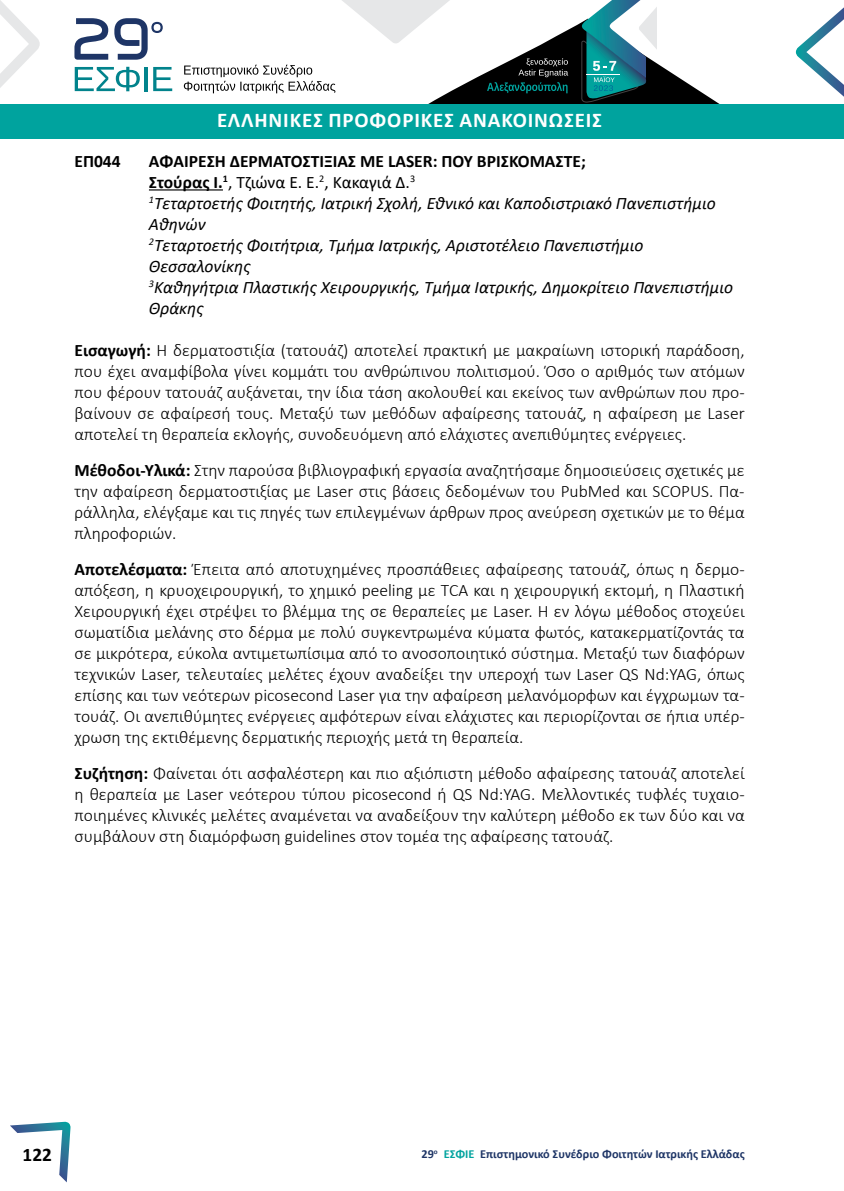
<style>
.page{position:relative;width:844px;height:1191px;background:#fff}
.page>*{position:absolute;margin:0;border:0;box-sizing:border-box;transform-origin:0 0}
.t1{font:700 21px "Calibri";letter-spacing:.04em;color:#fff}
.t2{font:700 19.25px "Calibri";color:#000}
.t3{font:300 17.5px/21px "Calibri";color:#000;text-align:justify}
.t4{font:italic 17.5px/21px "Calibri";color:#000}
.t5{font:700 17.5px "Calibri";color:#000}
.t6{font:700 12.25px "Calibri";color:#1e3566}
.s1{font-weight:700;font-style:normal}
.s2{font-style:normal}
.s3{font-weight:700}
.s4{color:#00a39e}
</style>
<div class="page">
<svg style="left:0;top:0;width:40px;height:88px"></svg>
<div style="left:0;top:104px;width:843px;height:35px;background:#00a39e"></div>
<svg style="left:74px;top:18px;width:34px;height:42px"></svg>
<svg style="left:114px;top:18px;width:49px;height:42px"></svg>
<svg style="left:75px;top:67px;width:65px;height:24px"></svg>
<hr style="left:144px;top:67px;width:4px;height:24px;background:#01838c">
<svg style="left:153px;top:67px;width:19px;height:24px"></svg>
<svg style="left:184px;top:0;width:535px;height:104px"></svg>
<svg style="left:795px;top:8px;width:48px;height:88px"></svg>
<svg style="left:10px;top:1121px;width:61px;height:61px"></svg>
<hr style="left:149px;top:189px;width:74px;height:1px;background:#000">
<p class="t1" style="left:217px;top:106px;width:386px">ΕΛΛΗΝΙΚΕΣ ΠΡΟΦΟΡΙΚΕΣ ΑΝΑΚΟΙΝΩΣΕΙΣ</p>
<p class="t5" style="left:74px;top:149px;width:48px">ΕΠ044</p>
<p class="t4" style="left:149px;top:150px;width:585px"><span class="s1">ΑΦΑΙΡΕΣΗ ΔΕΡΜΑΤΟΣΤΙΞΙΑΣ ΜΕ LASER: ΠΟΥ ΒΡΙΣΚΟΜΑΣΤΕ;<br>Στούρας Ι.</span><sup>1</sup><span class="s2">, Τζιώνα Ε. E.</span><sup>2</sup><span class="s2">, Κακαγιά Δ.</span><sup>3<br></sup><sup>1</sup>Τεταρτοετής Φοιτητής, Ιατρική Σχολή, Εθνικό και Καποδιστριακό Πανεπιστήμιο Αθηνών<br><sup>2</sup>Τεταρτοετής Φοιτήτρια, Τμήμα Ιατρικής, Αριστοτέλειο Πανεπιστήμιο Θεσσαλονίκης<br><sup>3</sup>Καθηγήτρια Πλαστικής Χειρουργικής, Τμήμα Ιατρικής, Δημοκρίτειο Πανεπιστήμιο Θράκης</p>
<p class="t3" style="left:74px;top:339px;width:671px"><span class="s3">Εισαγωγή:</span> Η δερματοστιξία (τατουάζ) αποτελεί πρακτική με μακραίωνη ιστορική παράδοση, που έχει αναμφίβολα γίνει κομμάτι του ανθρώπινου πολιτισμού. Όσο ο αριθμός των ατόμων που φέρουν τατουάζ αυξάνεται, την ίδια τάση ακολουθεί και εκείνος των ανθρώπων που προ&shy;βαίνουν σε αφαίρεσή τους. Μεταξύ των μεθόδων αφαίρεσης τατουάζ, η αφαίρεση με Laser αποτελεί τη θεραπεία εκλογής, συνοδευόμενη από ελάχιστες ανεπιθύμητες ενέργειες.</p>
<p class="t3" style="left:74px;top:459px;width:671px"><span class="s3">Μέθοδοι-Υλικά:</span> Στην παρούσα βιβλιογραφική εργασία αναζητήσαμε δημοσιεύσεις σχετικές με την αφαίρεση δερματοστιξίας με Laser στις βάσεις δεδομένων του PubMed και SCOPUS. Πα&shy;ράλληλα, ελέγξαμε και τις πηγές των επιλεγμένων άρθρων προς ανεύρεση σχετικών με το θέμα πληροφοριών.</p>
<p class="t3" style="left:74px;top:558px;width:671px"><span class="s3">Αποτελέσματα:</span> Έπειτα από αποτυχημένες προσπάθειες αφαίρεσης τατουάζ, όπως η δερμο&shy;απόξεση, η κρυοχειρουργική, το χημικό peeling με TCA και η χειρουργική εκτομή, η Πλαστική Χειρουργική έχει στρέψει το βλέμμα της σε θεραπείες με Laser. Η εν λόγω μέθοδος στοχεύει σωματίδια μελάνης στο δέρμα με πολύ συγκεντρωμένα κύματα φωτός, κατακερματίζοντάς τα σε μικρότερα, εύκολα αντιμετωπίσιμα από το ανοσοποιητικό σύστημα. Μεταξύ των διαφόρων τεχνικών Laser, τελευταίες μελέτες έχουν αναδείξει την υπεροχή των Laser QS Nd:YAG, όπως επίσης και των νεότερων picosecond Laser για την αφαίρεση μελανόμορφων και έγχρωμων τα&shy;τουάζ. Οι ανεπιθύμητες ενέργειες αμφότερων είναι ελάχιστες και περιορίζονται σε ήπια υπέρ&shy;χρωση της εκτιθέμενης δερματικής περιοχής μετά τη θεραπεία.</p>
<p class="t3" style="left:74px;top:762px;width:671px"><span class="s3">Συζήτηση:</span> Φαίνεται ότι ασφαλέστερη και πιο αξιόπιστη μέθοδο αφαίρεσης τατουάζ αποτελεί η θεραπεία με Laser νεότερου τύπου picosecond ή QS Nd:YAG. Μελλοντικές τυφλές τυχαιο&shy;ποιημένες κλινικές μελέτες αναμένεται να αναδείξουν την καλύτερη μέθοδο εκ των δύο και να συμβάλουν στη διαμόρφωση guidelines στον τομέα της αφαίρεσης τατουάζ.</p>
<p class="t2" style="left:23px;top:1141px;width:31px">122</p>
<p class="t6" style="left:421px;top:1145px;width:324px">29<sup>o</sup> <span class="s4">ΕΣΦΙΕ</span> Επιστημονικό Συνέδριο Φοιτητών Ιατρικής Ελλάδας</p>
</div>
